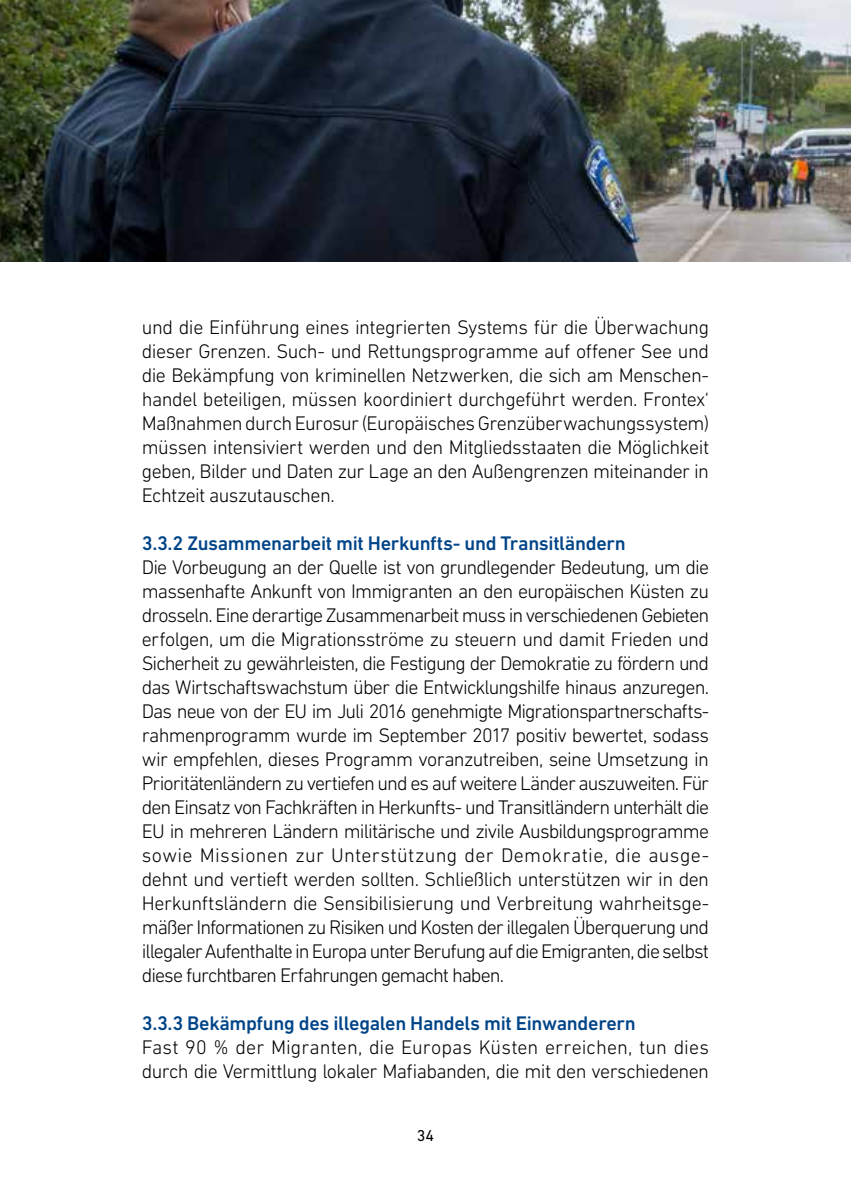
<style>
.page{position:relative;width:851px;height:1191px;background:#fff}
.page>*{position:absolute;margin:0;border:0;box-sizing:border-box;transform-origin:0 0}
.t1{font:300 20px/24px "DIN Next LT Pro";letter-spacing:-.03em;color:#000;text-align:justify}
.t2{font:500 20px "DIN Next LT Pro";letter-spacing:-.015em;color:#048}
.t3{font:16px "DIN Next LT Pro";color:#000}
</style>
<div class="page">
<img style="left:0;top:0;width:850px;height:262px">
<p class="t1" style="left:142px;top:315px;width:569px">und die Einführung eines integrierten Systems für die Überwachung dieser Grenzen. Such- und Rettungsprogramme auf offener See und die Bekämpfung von kriminellen Netzwerken, die sich am Menschen&shy;handel beteiligen, müssen koordiniert durchgeführt werden. Frontex‘ Maßnahmen durch Eurosur (Europäisches Grenzüberwachungssystem) müssen intensiviert werden und den Mitgliedsstaaten die Möglichkeit geben, Bilder und Daten zur Lage an den Außengrenzen miteinander in Echtzeit auszutauschen.</p>
<p class="t2" style="left:142px;top:531px;width:485px">3.3.2 Zusammenarbeit mit Herkunfts- und Transitländern</p>
<p class="t1" style="left:142px;top:555px;width:569px">Die Vorbeugung an der Quelle ist von grundlegender Bedeutung, um die massenhafte Ankunft von Immigranten an den europäischen Küsten zu drosseln. Eine derartige Zusammenarbeit muss in verschiedenen Gebieten erfolgen, um die Migrationsströme zu steuern und damit Frieden und Sicherheit zu gewährleisten, die Festigung der Demokratie zu fördern und das Wirtschaftswachstum über die Entwicklungshilfe hinaus anzuregen.<br>Das neue von der EU im Juli 2016 genehmigte Migrationspartnerschafts&shy;rahmenprogramm wurde im September 2017 positiv bewertet, sodass wir empfehlen, dieses Programm voranzutreiben, seine Umsetzung in Prioritätenländern zu vertiefen und es auf weitere Länder auszuweiten. Für den Einsatz von Fachkräften in Herkunfts- und Transitländern unterhält die EU in mehreren Ländern militärische und zivile Ausbildungsprogramme sowie Missionen zur Unterstützung der Demokratie, die ausge&shy;dehnt und vertieft werden sollten. Schließlich unterstützen wir in den Herkunftsländern die Sensibilisierung und Verbreitung wahrheitsge&shy;mäßer Informationen zu Risiken und Kosten der illegalen Überquerung und illegaler Aufenthalte in Europa unter Berufung auf die Emigranten, die selbst diese furchtbaren Erfahrungen gemacht haben.</p>
<p class="t2" style="left:142px;top:1011px;width:495px">3.3.3 Bekämpfung des illegalen Handels mit Einwanderern</p>
<p class="t1" style="left:142px;top:1035px;width:568px">Fast 90 % der Migranten, die Europas Küsten erreichen, tun dies durch die Vermittlung lokaler Mafiabanden, die mit den verschiedenen</p>
<p class="t3" style="left:417px;top:1125px;width:19px">34</p>
</div>
